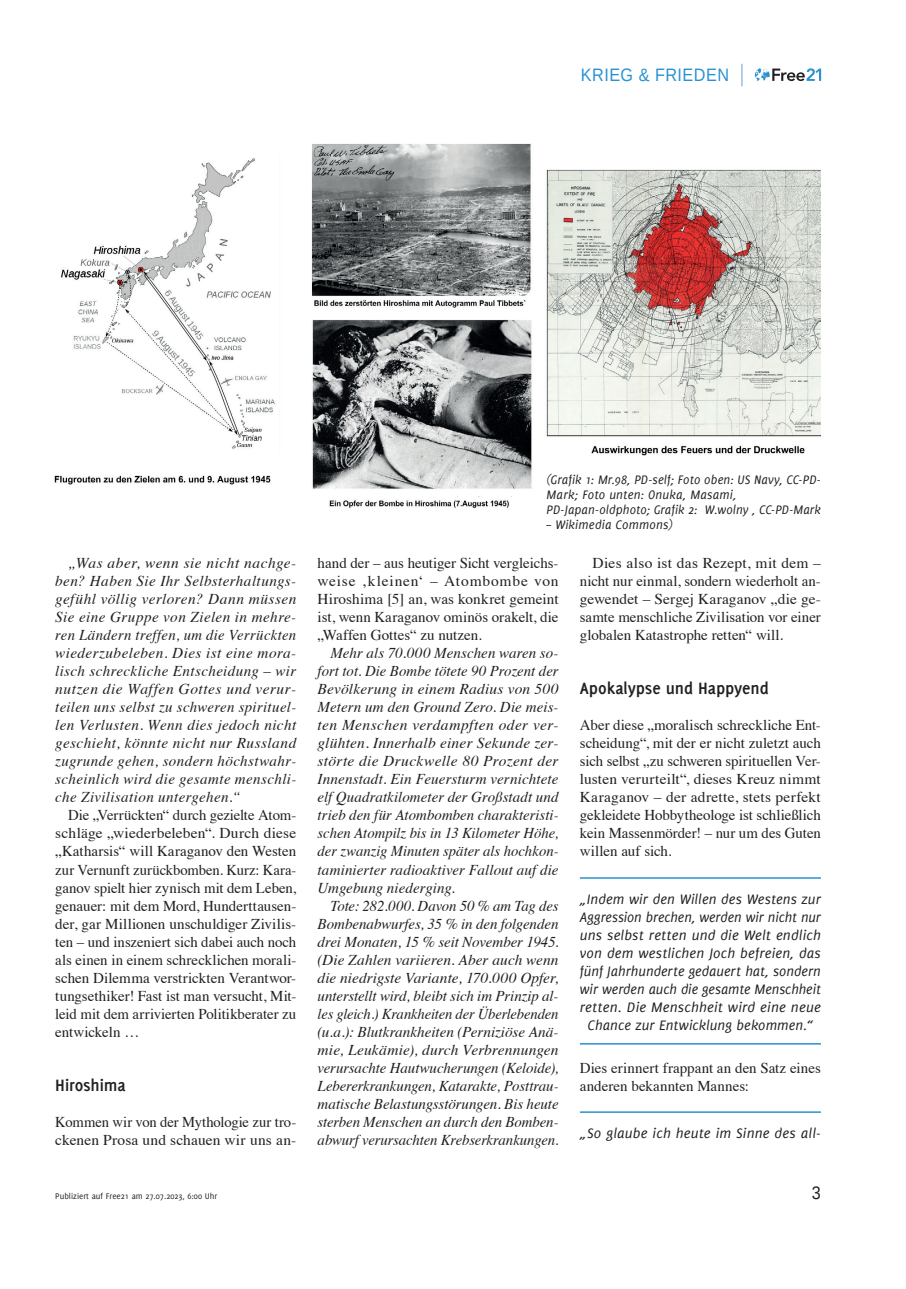
<style>
.page{position:relative;width:906px;height:1289px;background:#fff}
.page>*{position:absolute;margin:0;border:0;box-sizing:border-box;transform-origin:0 0}
.t1{font:700 18px "Delicious";letter-spacing:-.005em;color:#231f20}
.t2{font:18px "Liberation Sans";letter-spacing:.03em;color:#2a92d0;scale:.9 1}
.t3{font:18px "Liberation Sans";color:#231f20;scale:.9 1}
.t4{font:italic 15px/18px "Times";letter-spacing:.005em;color:#231f20;text-align:justify}
.t5{font:15px/18px "Times";color:#231f20;text-align:justify}
.t6{font:italic 15px/18px "Delicious";letter-spacing:.005em;color:#231f20;text-align:center}
.t7{font:italic 13.5px/15px "Delicious";letter-spacing:.01em;color:#231f20}
.t8{font:9px "Delicious";color:#231f20}
</style>
<div class="page">
<svg style="left:755px;top:68px;width:66px;height:13px"></svg>
<svg style="left:741px;top:64px;width:1px;height:22px"></svg>
<hr style="left:580px;top:877px;width:241px;height:1px;background:#2a92d0">
<hr style="left:580px;top:1043px;width:241px;height:1px;background:#2a92d0">
<hr style="left:580px;top:1111px;width:241px;height:1px;background:#2a92d0">
<img style="left:54px;top:143px;width:767px;height:365px">
<p class="t2" style="left:581px;top:63px;width:166px">KRIEG &amp; FRIEDEN</p>
<p class="t4" style="left:55px;top:553px;width:242px;text-indent:13px">„Was aber, wenn sie nicht nachge&shy;ben? Haben Sie Ihr Selbsterhaltungs&shy;gefühl völlig verloren? Dann müssen Sie eine Gruppe von Zielen in mehre&shy;ren Ländern treffen, um die Verrückten wiederzubeleben. Dies ist eine mora&shy;lisch schreckliche Entscheidung – wir nutzen die Waffen Gottes und verur&shy;teilen uns selbst zu schweren spirituel&shy;len Verlusten. Wenn dies jedoch nicht geschieht, könnte nicht nur Russland zugrunde gehen, sondern höchstwahr&shy;scheinlich wird die gesamte menschli&shy;che Zivilisation untergehen.“</p>
<p class="t5" style="left:55px;top:805px;width:242px;text-indent:13px">Die „Verrückten“ durch gezielte Atom&shy;schläge „wiederbeleben“. Durch diese „Katharsis“ will Karaganov den Westen zur Vernunft zurückbomben. Kurz: Kara&shy;ganov spielt hier zynisch mit dem Leben, genauer: mit dem Mord, Hunderttausen&shy;der, gar Millionen unschuldiger Zivilis&shy;ten – und inszeniert sich dabei auch noch als einen in einem schrecklichen morali&shy;schen Dilemma verstrickten Verantwor&shy;tungsethiker! Fast ist man versucht, Mit&shy;leid mit dem arrivierten Politikberater zu entwickeln …</p>
<p class="t1" style="left:55px;top:1074px;width:72px">Hiroshima</p>
<p class="t5" style="left:55px;top:1111px;width:242px">Kommen wir von der Mythologie zur tro&shy;ckenen Prosa und schauen wir uns an-</p>
<p class="t7" style="left:546px;top:472px;width:276px">(Grafik 1: Mr.98, PD-self; Foto oben: US Navy, CC-PD-<br>Mark; Foto unten: Onuka, Masami,<br>PD-Japan-oldphoto; Grafik 2: W.wolny , CC-PD-Mark</p>
<p class="t7" style="left:546px;top:517px;width:128px">– Wikimedia Commons)</p>
<p class="t5" style="left:317px;top:553px;width:242px">hand der – aus heutiger Sicht vergleichs&shy;weise ‚kleinen‘ – Atombombe von Hiroshima [5] an, was konkret gemeint ist, wenn Karaganov ominös orakelt, die „Waffen Gottes“ zu nutzen.</p>
<p class="t4" style="left:317px;top:643px;width:242px;text-indent:13px">Mehr als 70.000 Menschen waren so&shy;fort tot. Die Bombe tötete 90 Prozent der Bevölkerung in einem Radius von 500<br>Metern um den Ground Zero. Die meis&shy;ten Menschen verdampften oder ver&shy;glühten. Innerhalb einer Sekunde zer&shy;störte die Druckwelle 80 Prozent der Innenstadt. Ein Feuersturm vernichtete elf Quadratkilometer der Großstadt und trieb den für Atombomben charakteristi&shy;schen Atompilz bis in 13 Kilometer Höhe, der zwanzig Minuten später als hochkon&shy;taminierter radioaktiver Fallout auf die Umgebung niederging.</p>
<p class="t4" style="left:317px;top:895px;width:242px;text-indent:13px">Tote: 282.000. Davon 50 % am Tag des Bombenabwurfes, 35 % in den folgenden drei Monaten, 15 % seit November 1945. (Die Zahlen variieren. Aber auch wenn die niedrigste Variante, 170.000 Opfer, unterstellt wird, bleibt sich im Prinzip al&shy;les gleich.) Krankheiten der Überlebenden (u.a.): Blutkrankheiten (Perniziöse Anä&shy;mie, Leukämie), durch Verbrennungen verursachte Hautwucherungen (Keloide), Lebererkrankungen, Katarakte, Posttrau&shy;matische Belastungsstörungen. Bis heute sterben Menschen an durch den Bomben&shy;abwurf verursachten Krebserkrankungen.</p>
<p class="t5" style="left:580px;top:553px;width:243px;text-indent:13px">Dies also ist das Rezept, mit dem – nicht nur einmal, sondern wiederholt an&shy;gewendet – Sergej Karaganov „die ge&shy;samte menschliche Zivilisation vor einer globalen Katastrophe retten“ will.</p>
<p class="t1" style="left:580px;top:678px;width:190px">Apokalypse und Happyend</p>
<p class="t5" style="left:580px;top:715px;width:242px">Aber diese „moralisch schreckliche Ent&shy;scheidung“, mit der er nicht zuletzt auch sich selbst „zu schweren spirituellen Ver&shy;lusten verurteilt“, dieses Kreuz nimmt Karaganov – der adrette, stets perfekt gekleidete Hobbytheologe ist schließlich kein Massenmörder! – nur um des Guten willen auf sich.</p>
<p class="t6" style="left:580px;top:890px;width:242px">„Indem wir den Willen des Westens zur Aggression brechen, werden wir nicht nur uns selbst retten und die Welt endlich von dem westlichen Joch befreien, das fünf Jahrhunderte gedauert hat, sondern wir werden auch die gesamte Menschheit retten. Die Menschheit wird eine neue Chance zur Entwicklung bekommen.“</p>
<p class="t5" style="left:580px;top:1057px;width:242px">Dies erinnert frappant an den Satz eines anderen bekannten Mannes:</p>
<p class="t6" style="left:580px;top:1124px;width:242px">„So glaube ich heute im Sinne des all-</p>
<p class="t8" style="left:55px;top:1190px;width:163px">Publiziert auf Free21 am 27.07.2023, 6:00 Uhr</p>
<p class="t3" style="left:812px;top:1181px;width:12px">3</p>
</div>
